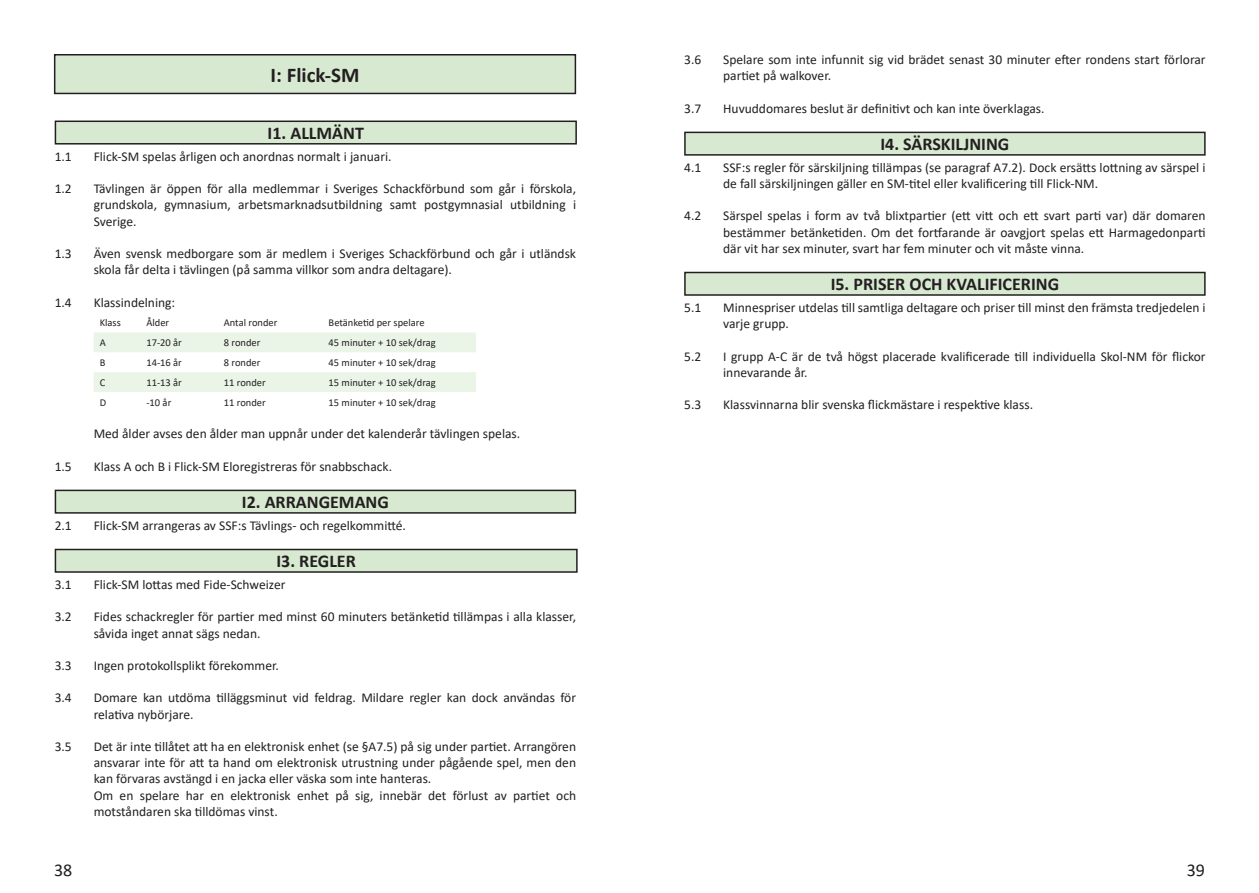
<style>
.page{position:relative;width:1259px;height:893px;background:#fff}
.page>*{position:absolute;margin:0;border:0;box-sizing:border-box;transform-origin:0 0}
.t1{font:700 21px "Calibri";color:#231f20}
.t2{font:700 18px "Calibri";color:#231f20}
.t3{font:18px "Calibri";color:#231f20}
.t4{font:13.5px/16.2px "Calibri";color:#231f20}
.t5{font:10.5px "Calibri";color:#231f20}
.s1{color:#fff}
</style>
<div class="page">
<div style="left:685px;top:132px;width:519px;height:23px;background:#d8e9d2"></div>
<div style="left:684px;top:132px;width:521px;height:24px;border:2px solid #231f20"></div>
<div style="left:685px;top:272px;width:519px;height:23px;background:#d8e9d2"></div>
<div style="left:684px;top:272px;width:521px;height:24px;border:2px solid #231f20"></div>
<div style="left:55px;top:121px;width:521px;height:23px;background:#d8e9d2"></div>
<div style="left:55px;top:121px;width:522px;height:24px;border:2px solid #231f20"></div>
<svg style="left:94px;top:332px;width:382px;height:60px"></svg>
<div style="left:55px;top:490px;width:520px;height:23px;background:#d8e9d2"></div>
<div style="left:55px;top:490px;width:521px;height:24px;border:2px solid #231f20"></div>
<div style="left:55px;top:549px;width:522px;height:23px;background:#d8e9d2"></div>
<div style="left:55px;top:549px;width:522px;height:24px;border:2px solid #231f20"></div>
<div style="left:55px;top:55px;width:520px;height:38px;background:#d8e9d2"></div>
<div style="left:54px;top:54px;width:522px;height:40px;border:2px solid #231f20"></div>
<p class="t1" style="left:270px;top:60px;width:90px">I: Flick-SM</p>
<p class="t2" style="left:268px;top:120px;width:98px">I1. ALLMÄNT</p>
<p class="t4" style="left:55px;top:148px;width:19px">1.1</p>
<p class="t4" style="left:94px;top:148px;width:299px">Flick-SM spelas årligen och anordnas normalt i januari.</p>
<p class="t4" style="left:55px;top:180px;width:19px">1.2</p>
<p class="t4" style="left:94px;top:180px;width:484px;text-align:justify">Tävlingen är öppen för alla medlemmar i Sveriges Schackförbund som går i förskola, grundskola, gymnasium, arbetsmarknadsutbildning samt postgymnasial utbildning i Sverige.</p>
<p class="t4" style="left:55px;top:245px;width:19px">1.3</p>
<p class="t4" style="left:94px;top:245px;width:484px">Även svensk medborgare som är medlem i Sveriges Schackförbund och går i utländsk skola får delta i tävlingen (på samma villkor som andra deltagare).</p>
<p class="t4" style="left:55px;top:294px;width:19px">1.4</p>
<p class="t4" style="left:94px;top:294px;width:83px">Klassindelning:</p>
<p class="t5" style="left:100px;top:316px;width:23px">Klass</p>
<p class="t5" style="left:146px;top:316px;width:24px">Ålder</p>
<p class="t5" style="left:224px;top:316px;width:55px">Antal ronder</p>
<p class="t5" style="left:329px;top:316px;width:97px">Betänketid per spelare</p>
<p class="t5" style="left:100px;top:336px;width:8px">A</p>
<p class="t5" style="left:146px;top:336px;width:37px">17-20 år</p>
<p class="t5" style="left:224px;top:336px;width:38px">8 ronder</p>
<p class="t5" style="left:329px;top:336px;width:109px">45 minuter + 10 sek/drag</p>
<p class="t5" style="left:100px;top:355px;width:7px">B</p>
<p class="t5" style="left:146px;top:355px;width:37px">14-16 år</p>
<p class="t5" style="left:224px;top:355px;width:38px">8 ronder</p>
<p class="t5" style="left:329px;top:355px;width:109px">45 minuter + 10 sek/drag</p>
<p class="t5" style="left:100px;top:375px;width:7px">C</p>
<p class="t5" style="left:146px;top:375px;width:37px">11-13 år</p>
<p class="t5" style="left:224px;top:375px;width:43px">11 ronder</p>
<p class="t5" style="left:329px;top:375px;width:109px">15 minuter + 10 sek/drag</p>
<p class="t5" style="left:100px;top:395px;width:8px">D</p>
<p class="t5" style="left:146px;top:395px;width:26px">-10 år</p>
<p class="t5" style="left:224px;top:395px;width:43px">11 ronder</p>
<p class="t5" style="left:329px;top:395px;width:109px">15 minuter + 10 sek/drag</p>
<p class="t4" style="left:94px;top:425px;width:428px">Med ålder avses den ålder man uppnår under det kalenderår tävlingen spelas.</p>
<p class="t4" style="left:55px;top:458px;width:19px">1.5</p>
<p class="t4" style="left:94px;top:458px;width:300px">Klass A och B i Flick-SM Eloregistreras för snabbschack.</p>
<p class="t2" style="left:242px;top:489px;width:148px">I2. ARRANGEMANG</p>
<p class="t4" style="left:55px;top:517px;width:19px">2.1</p>
<p class="t4" style="left:94px;top:517px;width:314px">Flick-SM arrangeras av SSF:s Tävlings- och regelkommitté.</p>
<p class="t2" style="left:276px;top:548px;width:81px">I3. REGLER</p>
<p class="t4" style="left:55px;top:576px;width:19px">3.1</p>
<p class="t4" style="left:94px;top:576px;width:193px">Flick-SM lottas med Fide-Schweizer</p>
<p class="t4" style="left:55px;top:608px;width:19px">3.2</p>
<p class="t4" style="left:94px;top:608px;width:484px">Fides schackregler för partier med minst 60 minuters betänketid tillämpas i alla klasser, såvida inget annat sägs nedan.</p>
<p class="t4" style="left:55px;top:657px;width:19px">3.3</p>
<p class="t4" style="left:94px;top:657px;width:187px">Ingen protokollsplikt förekommer.</p>
<p class="t4" style="left:55px;top:689px;width:19px">3.4</p>
<p class="t4" style="left:94px;top:689px;width:484px">Domare kan utdöma tilläggsminut vid feldrag. Mildare regler kan dock användas för relativa nybörjare.</p>
<p class="t4" style="left:55px;top:738px;width:19px">3.5</p>
<p class="t4" style="left:94px;top:738px;width:484px">Det är inte tillåtet <span class="s1">att ha en elektronisk enhet (se §A7.5) på</span> sig under partiet. Arrangören ansvarar inte för att ta hand om elektronisk utrustning under pågående spel, men den kan förvar<span class="s1">as avstängd i en jacka eller väska som inte hanteras.<br></span>Om en spelare har en elektronisk enhet på sig, innebär det förlust av partiet och motståndaren ska tilldömas vinst.</p>
<p class="t4" style="left:684px;top:51px;width:19px">3.6</p>
<p class="t4" style="left:723px;top:51px;width:484px">Spelare som inte infunnit sig vid brädet senast 30 minuter efter rondens start förlorar partiet på walkover.</p>
<p class="t4" style="left:684px;top:100px;width:19px">3.7</p>
<p class="t4" style="left:723px;top:100px;width:323px">Huvuddomares beslut är definitivt och kan inte överklagas.</p>
<p class="t2" style="left:880px;top:131px;width:130px">I4. SÄRSKILJNING</p>
<p class="t4" style="left:684px;top:159px;width:19px">4.1</p>
<p class="t4" style="left:723px;top:159px;width:484px">SSF:s regler för särskiljning tillämpas (se paragraf A7.2). Dock ersätts lottning av särspel i de fall särskiljningen gäller en SM-titel eller kvalificering till Flick-NM.</p>
<p class="t4" style="left:684px;top:208px;width:19px">4.2</p>
<p class="t4" style="left:723px;top:208px;width:484px;text-align:justify">Särspel spelas i form av två blixtpartier (ett vitt och ett svart parti var) där domaren bestämmer betänketiden. Om det fortfarande är oavgjort spelas ett Harmagedonparti där vit har sex minuter, svart har fem minuter och vit måste vinna.</p>
<p class="t2" style="left:830px;top:271px;width:230px">I5. PRISER OCH KVALIFICERING</p>
<p class="t4" style="left:684px;top:299px;width:19px">5.1</p>
<p class="t4" style="left:723px;top:299px;width:484px">Minnespriser utdelas till samtliga deltagare och priser till minst den främsta tredjedelen i varje grupp.</p>
<p class="t4" style="left:684px;top:348px;width:19px">5.2</p>
<p class="t4" style="left:723px;top:348px;width:484px">I grupp A-C är de två högst placerade kvalificerade till individuella Skol-NM för flickor innevarande år.</p>
<p class="t4" style="left:684px;top:396px;width:19px">5.3</p>
<p class="t4" style="left:723px;top:396px;width:311px">Klassvinnarna blir svenska flickmästare i respektive klass.</p>
<h2 class="t3" style="left:54px;top:858px;width:20px">38</h2>
<h2 class="t3" style="left:1186px;top:858px;width:20px">39</h2>
</div>
